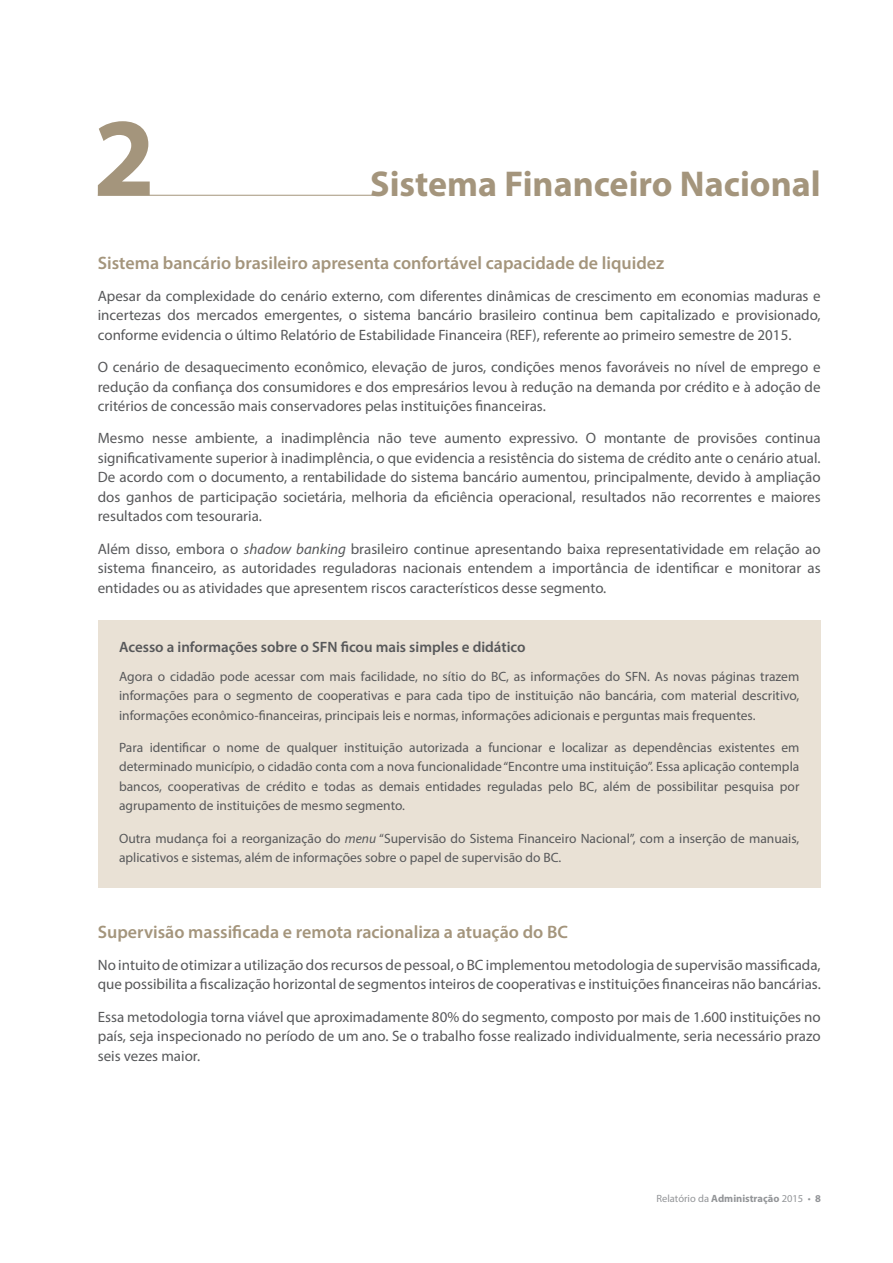
<style>
.page{position:relative;width:893px;height:1263px;background:#fff}
.page>*{position:absolute;margin:0;border:0;box-sizing:border-box;transform-origin:0 0}
._02_NUMERO_capítulo{font:700 112.5px "Myriad Pro";color:#a4957c}
._01_Título{font:700 36px "Myriad Pro";color:#a4957c}
._04_Subtítulo{font:600 18px "Myriad Pro";color:#a4957c}
._05_Corpo_de_texto{font:15px/19.5px "Myriad Pro";color:#57585a;text-align:justify}
._07_Título_box{font:600 15px "Myriad Pro";color:#57585a}
._06_Corpo_texto_box{font:13.5px/19.5px "Myriad Pro";color:#57585a;text-align:justify}
.t1{font:10.5px "Myriad Pro";color:#939598}
.s1{font-style:italic}
.s2{font-weight:700}
</style>
<div class="page">
<div style="left:98px;top:620px;width:723px;height:267px;background:#e9e1d5"></div>
<hr style="left:98px;top:195px;width:282px;height:1px;background:#a4957c">
<p class="_02_NUMERO_capítulo" style="left:93px;top:84px;width:64px">2</p>
<p class="_01_Título" style="left:370px;top:160px;width:452px">Sistema Financeiro Nacional</p>
<p class="_04_Subtítulo" style="left:98px;top:251px;width:568px">Sistema bancário brasileiro apresenta confortável capacidade de liquidez</p>
<p class="_05_Corpo_de_texto" style="left:98px;top:286px;width:724px">Apesar da complexidade do cenário externo, com diferentes dinâmicas de crescimento em economias maduras e incertezas dos mercados emergentes, o sistema bancário brasileiro continua bem capitalizado e provisionado, conforme evidencia o último Relatório de Estabilidade Financeira (REF), referente ao primeiro semestre de 2015.</p>
<p class="_05_Corpo_de_texto" style="left:98px;top:357px;width:724px">O cenário de desaquecimento econômico, elevação de juros, condições menos favoráveis no nível de emprego e redução da confiança dos consumidores e dos empresários levou à redução na demanda por crédito e à adoção de critérios de concessão mais conservadores pelas instituições financeiras.</p>
<p class="_05_Corpo_de_texto" style="left:98px;top:428px;width:724px">Mesmo nesse ambiente, a inadimplência não teve aumento expressivo. O montante de provisões continua significativamente superior à inadimplência, o que evidencia a resistência do sistema de crédito ante o cenário atual.<br>De acordo com o documento, a rentabilidade do sistema bancário aumentou, principalmente, devido à ampliação dos ganhos de participação societária, melhoria da eficiência operacional, resultados não recorrentes e maiores resultados com tesouraria.</p>
<p class="_05_Corpo_de_texto" style="left:98px;top:539px;width:724px">Além disso, embora o <span class="s1">shadow banking</span> brasileiro continue apresentando baixa representatividade em relação ao sistema financeiro, as autoridades reguladoras nacionais entendem a importância de identificar e monitorar as entidades ou as atividades que apresentem riscos característicos desse segmento.</p>
<p class="_07_Título_box" style="left:119px;top:638px;width:408px">Acesso a informações sobre o SFN ficou mais simples e didático</p>
<p class="_06_Corpo_texto_box" style="left:119px;top:666px;width:682px">Agora o cidadão pode acessar com mais facilidade, no sítio do BC, as informações do SFN. As novas páginas trazem informações para o segmento de cooperativas e para cada tipo de instituição não bancária, com material descritivo, informações econômico-financeiras, principais leis e normas, informações adicionais e perguntas mais frequentes.</p>
<p class="_06_Corpo_texto_box" style="left:119px;top:737px;width:682px">Para identificar o nome de qualquer instituição autorizada a funcionar e localizar as dependências existentes em determinado município, o cidadão conta com a nova funcionalidade “Encontre uma instituição”. Essa aplicação contempla bancos, cooperativas de crédito e todas as demais entidades reguladas pelo BC, além de possibilitar pesquisa por agrupamento de instituições de mesmo segmento.</p>
<p class="_06_Corpo_texto_box" style="left:119px;top:828px;width:682px">Outra mudança foi a reorganização do <span class="s1">menu</span> “Supervisão do Sistema Financeiro Nacional”, com a inserção de manuais, aplicativos e sistemas, além de informações sobre o papel de supervisão do BC.</p>
<p class="_04_Subtítulo" style="left:98px;top:920px;width:472px">Supervisão massificada e remota racionaliza a atuação do BC</p>
<p class="_05_Corpo_de_texto" style="left:98px;top:955px;width:724px">No intuito de otimizar a utilização dos recursos de pessoal, o BC implementou metodologia de supervisão massificada, que possibilita a fiscalização horizontal de segmentos inteiros de cooperativas e instituições financeiras não bancárias.</p>
<p class="_05_Corpo_de_texto" style="left:98px;top:1006px;width:724px">Essa metodologia torna viável que aproximadamente 80% do segmento, composto por mais de 1.600 instituições no país, seja inspecionado no período de um ano. Se o trabalho fosse realizado individualmente, seria necessário prazo seis vezes maior.</p>
<p class="t1" style="left:656px;top:1192px;width:166px">Relatório da <span class="s2">Administração</span> 2015 • <span class="s2">8</span></p>
</div>
